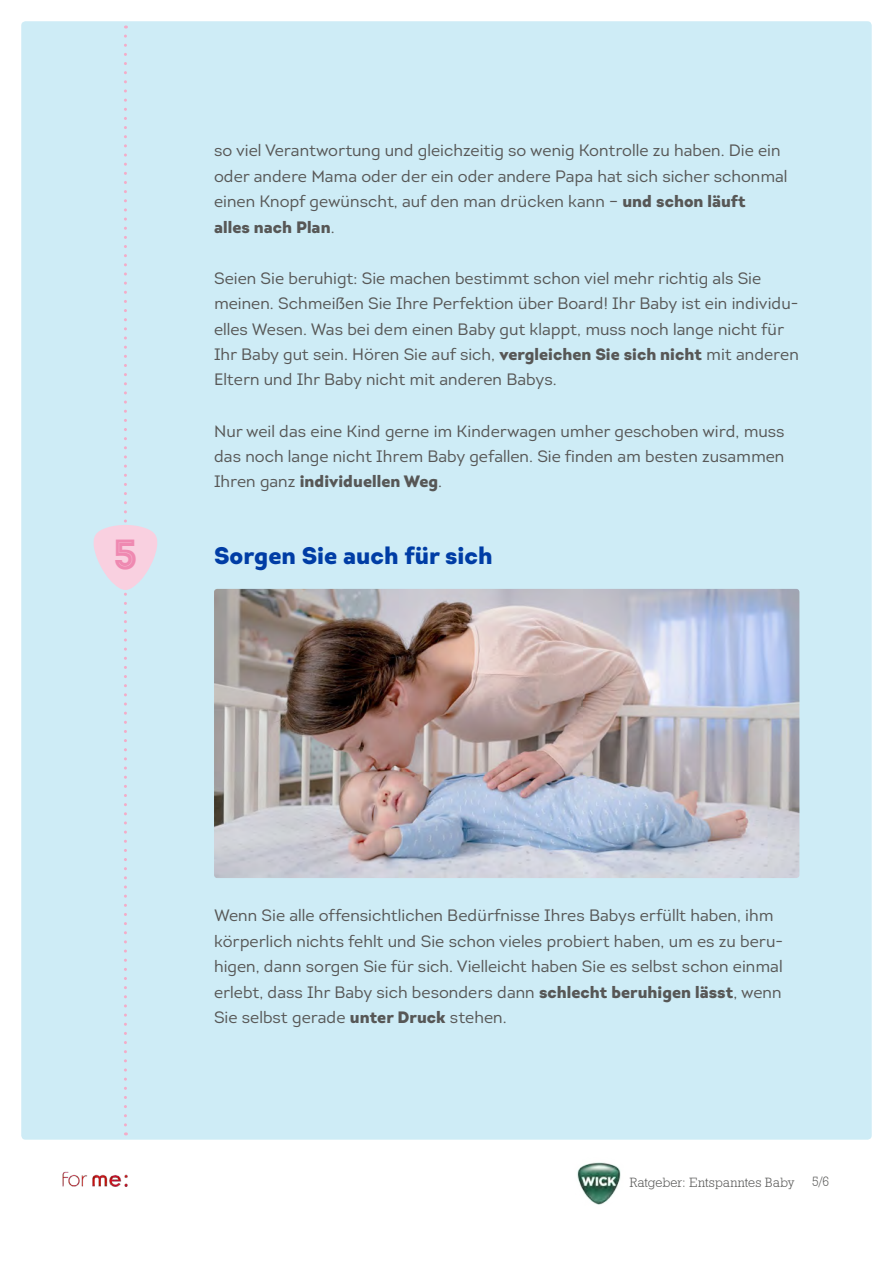
<style>
.page{position:relative;width:893px;height:1263px;background:#fff}
.page>*{position:absolute;margin:0;border:0;box-sizing:border-box;transform-origin:0 0}
.numbers{font:42px "Intro Black Inline";color:#ef89b1}
.content-zwischenline{font:900 24px "Intro";color:#003da5}
.content-copy{font:16.5px/25.5px "Intro";color:#575756}
.t1{font:13.5px "Geometric Slab 712 BT Light A";letter-spacing:.01em;color:#575756}
.s1{font-weight:900}
</style>
<div class="page">
<div style="left:21px;top:21px;width:851px;height:1119px;background:#ceecf6;border-radius:4px"></div>
<img style="left:62px;top:1171px;width:66px;height:16px">
<img style="left:577px;top:1162px;width:44px;height:43px">
<svg style="left:93px;top:36px;width:65px;height:1099px"></svg>
<img style="left:214px;top:589px;width:585px;height:289px">
<p class="numbers" style="left:113px;top:527px;width:26px">5</p>
<p class="content-copy" style="left:214px;top:138px;width:575px">so viel Verantwortung und gleichzeitig so wenig Kontrolle zu haben. Die ein oder andere Mama oder der ein oder andere Papa hat sich sicher schonmal einen Knopf gewünscht, auf den man drücken kann – <span class="s1">und schon läuft<br>alles nach Plan</span>.</p>
<p class="content-copy" style="left:214px;top:265px;width:586px">Seien Sie beruhigt: Sie machen bestimmt schon viel mehr richtig als Sie meinen. Schmeißen Sie Ihre Perfektion über Board! Ihr Baby ist ein individu&shy;elles Wesen. Was bei dem einen Baby gut klappt, muss noch lange nicht für Ihr Baby gut sein. Hören Sie auf sich, <span class="s1">vergleichen Sie sich nicht</span> mit anderen Eltern und Ihr Baby nicht mit anderen Babys.</p>
<p class="content-copy" style="left:214px;top:418px;width:572px;text-align:justify">Nur weil das eine Kind gerne im Kinderwagen umher geschoben wird, muss das noch lange nicht Ihrem Baby gefallen. Sie finden am besten zusammen Ihren ganz <span class="s1">individuellen Weg</span>.</p>
<p class="content-zwischenline" style="left:214px;top:540px;width:280px">Sorgen Sie auch für sich</p>
<p class="content-copy" style="left:214px;top:903px;width:570px">Wenn Sie alle offensichtlichen Bedürfnisse Ihres Babys erfüllt haben, ihm körperlich nichts fehlt und Sie schon vieles probiert haben, um es zu beru&shy;higen, dann sorgen Sie für sich. Vielleicht haben Sie es selbst schon einmal erlebt, dass Ihr Baby sich besonders dann <span class="s1">schlecht beruhigen lässt</span>, wenn Sie selbst gerade <span class="s1">unter Druck</span> stehen.</p>
<p class="t1" style="left:629px;top:1173px;width:166px">Ratgeber: Entspanntes Baby</p>
<p class="t1" style="left:812px;top:1173px;width:19px">5/6</p>
</div>
